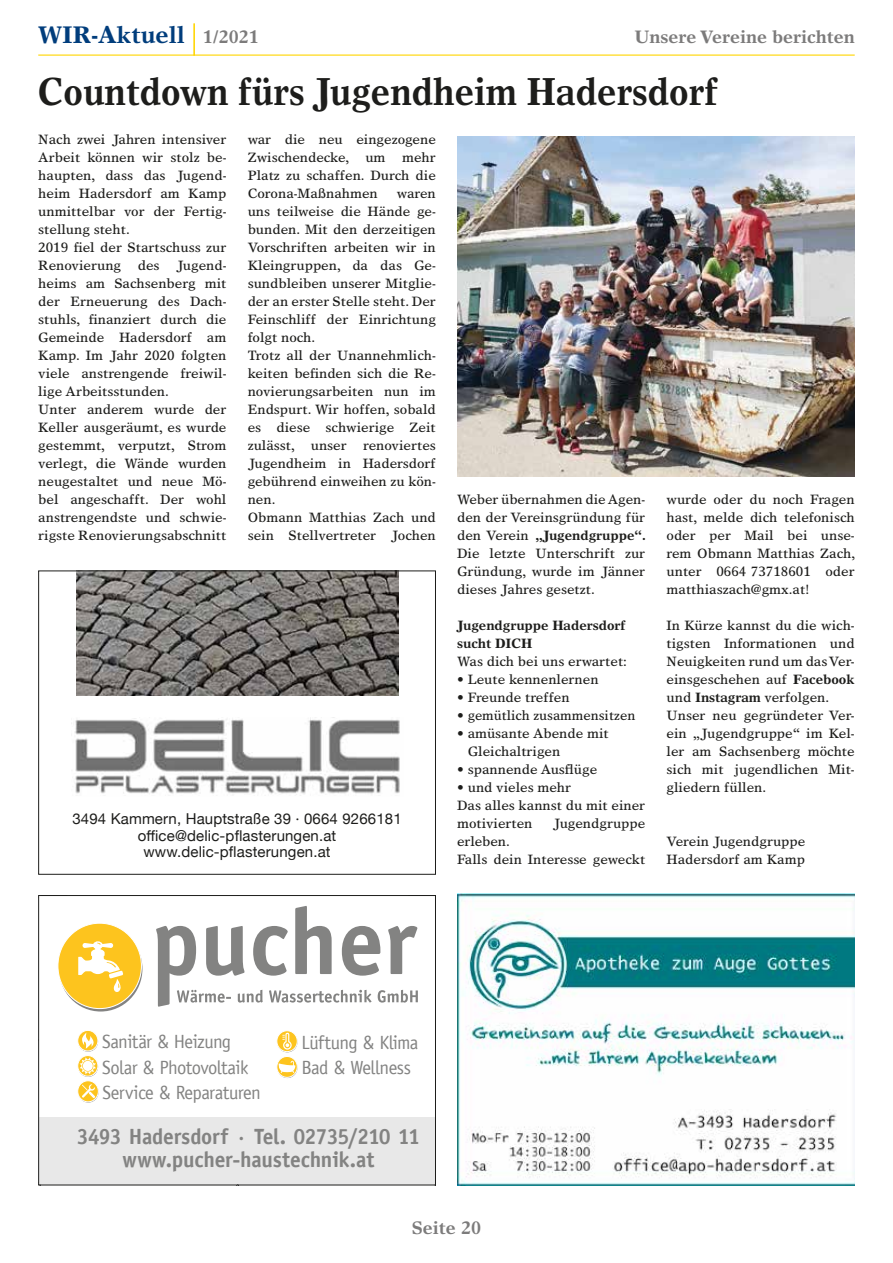
<style>
.page{position:relative;width:893px;height:1263px;background:#fff}
.page>*{position:absolute;margin:0;border:0;box-sizing:border-box;transform-origin:0 0}
.t1{font:700 39px "Times Europa LT Std";color:#1d1d1b;scale:.9 1}
.t2{font:700 24px "Times Europa LT Std";color:#003d7c}
.t3{font:700 22.05px/23px "Officina Sans LT";letter-spacing:-.01em;color:#838382;text-align:center}
.t4{font:19.05px/25.5px "Officina Sans LT";letter-spacing:-.035em;color:#838382}
.t5{font:700 18px "Times Europa LT Std";color:#7c7b7b}
.t6{font:15px/16.5px "Helvetica Neue";letter-spacing:.01em;color:#1d1d1b;text-align:center}
.t7{font:13.5px/18px "Times Europa LT Std";color:#1d1d1b}
.t8{font:700 13.5px/18px "Times Europa LT Std";color:#1d1d1b}
.s1{font-size:18px;color:#7c7b7b}
.s2{font-weight:700}
</style>
<div class="page">
<hr style="left:193px;top:23px;width:1px;height:33px;background:#ffd500">
<hr style="left:38px;top:55px;width:817px;height:1px;background:#ffd500">
<hr style="left:194px;top:23px;width:1px;height:33px;background:#ffd500">
<img style="left:457px;top:137px;width:398px;height:340px">
<img style="left:457px;top:894px;width:398px;height:292px">
<img style="left:71px;top:718px;width:329px;height:77px">
<img style="left:76px;top:572px;width:322px;height:123px">
<div style="left:38px;top:570px;width:398px;height:305px;border:1px solid #1d1d1b"></div>
<div style="left:39px;top:1118px;width:396px;height:67px;background:#e8e8e8"></div>
<svg style="left:156px;top:906px;width:262px;height:101px"></svg>
<svg style="left:59px;top:926px;width:83px;height:85px"></svg>
<div style="left:57px;top:923px;width:85px;height:86px;background:#fdc41e;border:1px solid #fff;border-radius:50%"></div>
<svg style="left:78px;top:941px;width:45px;height:51px"></svg>
<svg style="left:78px;top:1031px;width:20px;height:21px"></svg>
<svg style="left:78px;top:1030px;width:20px;height:21px"></svg>
<svg style="left:82px;top:1032px;width:12px;height:16px"></svg>
<svg style="left:78px;top:1056px;width:20px;height:21px"></svg>
<svg style="left:78px;top:1055px;width:20px;height:21px"></svg>
<svg style="left:80px;top:1057px;width:16px;height:17px"></svg>
<div style="left:83px;top:1061px;width:10px;height:10px;background:#fff;border-radius:50%"></div>
<svg style="left:78px;top:1082px;width:21px;height:20px"></svg>
<div style="left:78px;top:1081px;width:20px;height:21px;background:#fdc41f;border:1px solid #fff;border-radius:50%"></div>
<svg style="left:82px;top:1084px;width:13px;height:14px"></svg>
<svg style="left:277px;top:1031px;width:20px;height:21px"></svg>
<svg style="left:282px;top:1033px;width:10px;height:16px"></svg>
<svg style="left:277px;top:1057px;width:20px;height:21px"></svg>
<div style="left:277px;top:1056px;width:20px;height:21px;background:#fdc41f;border:1px solid #fff;border-radius:50%"></div>
<svg style="left:278px;top:1061px;width:18px;height:12px"></svg>
<div style="left:38px;top:895px;width:398px;height:290px;border:1px solid #1d1d1b"></div>
<h2 class="t2" style="left:38px;top:20px;width:222px">WIR-Aktuell <span class="s1">1/2021</span></h2>
<h3 class="t5" style="left:635px;top:26px;width:222px">Unsere Vereine berichten</h3>
<h1 class="t1" style="left:38px;top:68px;width:757px">Countdown fürs Jugendheim Hadersdorf</h1>
<p class="t7" style="left:38px;top:130px;width:190px">Nach zwei Jahren intensiver<br>Arbeit können wir stolz be&shy;haupten, dass das Jugend&shy;heim Hadersdorf am Kamp unmittelbar vor der Fertig&shy;stellung steht.<br>2019 fiel der Startschuss zur<br>Renovierung des Jugend&shy;heims am Sachsenberg mit der Erneuerung des Dach&shy;stuhls, finanziert durch die<br>Gemeinde Hadersdorf am<br>Kamp. Im Jahr 2020 folgten viele anstrengende freiwil&shy;lige Arbeitsstunden.<br>Unter anderem wurde der<br>Keller ausgeräumt, es wurde gestemmt, verputzt, Strom verlegt, die Wände wurden neugestaltet und neue Mö&shy;bel angeschafft. Der wohl anstrengendste und schwie&shy;rigste Renovierungsabschnitt</p>
<p class="t7" style="left:248px;top:130px;width:190px;text-align:justify">war die neu eingezogene Zwischendecke, um mehr Platz zu schaffen. Durch die Corona-Maßnahmen</p>
<p class="t7" style="left:248px;top:184px;width:190px;text-indent:149px">waren uns teilweise die Hände ge&shy;bunden. Mit den derzeitigen<br>Vorschriften arbeiten wir in<br>Kleingruppen, da das Ge&shy;sundbleiben unserer Mitglie&shy;der an erster Stelle steht. Der<br>Feinschliff der Einrichtung folgt noch.<br>Trotz all der Unannehmlich&shy;keiten befinden sich die Re&shy;novierungsarbeiten nun im<br>Endspurt. Wir hoffen, sobald es diese schwierige Zeit zulässt, unser renoviertes<br>Jugendheim in Hadersdorf gebührend einweihen zu kön&shy;nen.<br>Obmann Matthias Zach und sein Stellvertreter Jochen</p>
<p class="t6" style="left:72px;top:812px;width:331px">3494 Kammern, Hauptstraße 39 · 0664 9266181 office@delic-pflasterungen.at www.delic-pflasterungen.at</p>
<p class="t7" style="left:457px;top:490px;width:190px;text-align:justify">Weber übernahmen die Agen&shy;den der Vereinsgründung für den Verein <span class="s2">„Jugendgruppe“.<br></span>Die letzte Unterschrift zur Gründung, wurde im Jänner dieses Jahres gesetzt.</p>
<p class="t8" style="left:457px;top:616px;width:170px">Jugendgruppe Hadersdorf sucht DICH</p>
<p class="t7" style="left:457px;top:652px;width:171px">Was dich bei uns erwartet:</p>
<p class="t7" style="left:457px;top:670px;width:143px">• Leute kennenlernen</p>
<p class="t7" style="left:457px;top:688px;width:114px">• Freunde treffen</p>
<p class="t7" style="left:457px;top:706px;width:180px">• gemütlich zusammensitzen</p>
<p class="t7" style="left:468px;top:724px;width:142px;text-indent:-11px">• amüsante Abende mit<br>Gleichaltrigen</p>
<p class="t7" style="left:457px;top:760px;width:142px">• spannende Ausflüge</p>
<p class="t7" style="left:457px;top:778px;width:190px">• und vieles mehr<br>Das alles kannst du mit einer motivierten</p>
<p class="t7" style="left:553px;top:814px;width:94px">Jugendgruppe</p>
<p class="t7" style="left:457px;top:832px;width:190px">erleben.<br>Falls dein Interesse geweckt</p>
<p class="t7" style="left:666px;top:490px;width:190px;text-align:justify">wurde oder du noch Fragen hast, melde dich telefonisch oder per Mail bei unse&shy;rem Obmann Matthias Zach, unter 0664 73718601 oder matthiaszach@gmx.at!</p>
<p class="t7" style="left:666px;top:616px;width:190px">In Kürze kannst du die wich&shy;tigsten Informationen und<br>Neuigkeiten rund um das Ver&shy;einsgeschehen auf <span class="s2">Facebook </span>und <span class="s2">Instagram</span> verfolgen.<br>Unser neu gegründeter Ver&shy;ein „Jugendgruppe“ im Kel&shy;ler am Sachsenberg möchte sich mit jugendlichen Mit&shy;gliedern füllen.</p>
<p class="t7" style="left:666px;top:832px;width:140px">Verein Jugendgruppe<br>Hadersdorf am Kamp</p>
<h3 class="t4" style="left:102px;top:1029px;width:160px">Sanitär &amp; Heizung<br>Solar &amp; Photovoltaik<br>Service &amp; Reparaturen</h3>
<h3 class="t4" style="left:301px;top:1030px;width:119px">Lüftung &amp; Klima<br>Bad &amp; Wellness</h3>
<h3 class="t3" style="left:77px;top:1125px;width:345px">3493 Hadersdorf · Tel. 02735/210 11 www.pucher-haustechnik.at</h3>
<h3 class="t5" style="left:412px;top:1216px;width:71px">Seite 20</h3>
</div>
